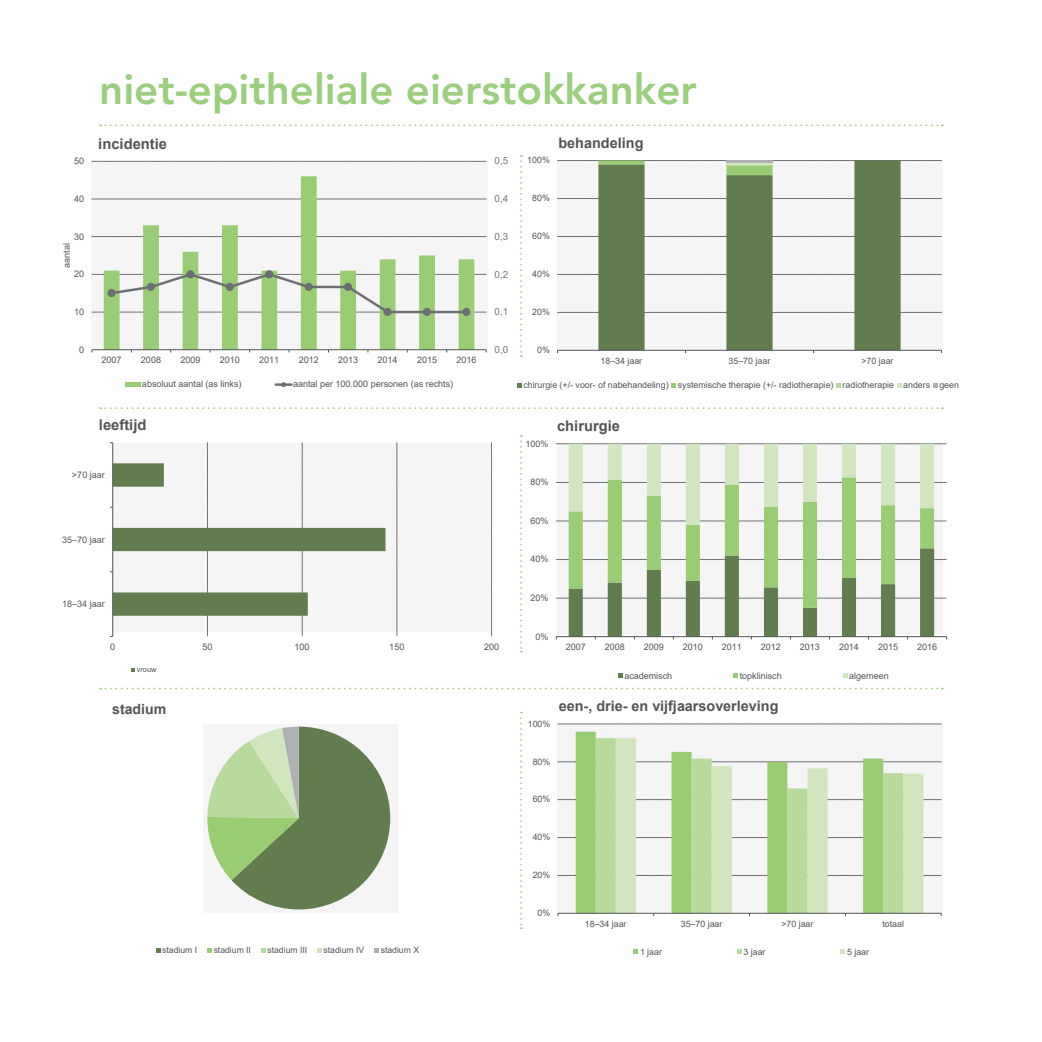
<style>
.page{position:relative;width:1042px;height:1042px;background:#fff}
.page>*{position:absolute;margin:0;border:0;box-sizing:border-box;transform-origin:0 0}
.t1{font:800 42px "Avenir LT Std";color:#9bce7d}
.t2{font:700 14.7px "Arial";color:#525456}
.t3{font:700 14.35px "Arial";color:#525456}
.t4{font:700 14px "Arial";color:#525456}
.t5{font:9.8px "Arial";color:#74787a}
.t6{font:9.1px "Arial";color:#525456}
.t7{font:8.92px "Arial";color:#525456}
.t8{font:8.75px "Arial";color:#525456}
.t9{font:8.58px "Arial";color:#525456}
.t10{font:7.35px "Arial";letter-spacing:.005em;color:#525456}
</style>
<div class="page">
<div style="left:91px;top:161px;width:397px;height:189px;background:#f5f5f6"></div>
<div style="left:557px;top:161px;width:386px;height:189px;background:#f5f5f6"></div>
<div style="left:114px;top:443px;width:377px;height:189px;background:#f5f5f6"></div>
<div style="left:203px;top:724px;width:195px;height:189px;background:#f5f5f6"></div>
<div style="left:557px;top:724px;width:386px;height:189px;background:#f5f5f6"></div>
<svg style="left:520px;top:155px;width:2px;height:202px"></svg>
<svg style="left:100px;top:124px;width:843px;height:2px"></svg>
<svg style="left:100px;top:407px;width:843px;height:2px"></svg>
<svg style="left:100px;top:687px;width:843px;height:2px"></svg>
<svg style="left:520px;top:435px;width:2px;height:217px"></svg>
<svg style="left:520px;top:712px;width:2px;height:217px"></svg>
<svg style="left:92px;top:236px;width:394px;height:1px"></svg>
<svg style="left:92px;top:199px;width:394px;height:1px"></svg>
<svg style="left:92px;top:161px;width:394px;height:1px"></svg>
<svg style="left:104px;top:176px;width:370px;height:173px"></svg>
<hr style="left:92px;top:349px;width:394px;height:1px;background:#525456">
<svg style="left:92px;top:272px;width:394px;height:42px"></svg>
<div style="left:107px;top:289px;width:9px;height:8px;background:#6c6f71;border-radius:50%"></div>
<div style="left:147px;top:283px;width:8px;height:8px;background:#6c6f71;border-radius:50%"></div>
<div style="left:186px;top:270px;width:8px;height:8px;background:#6c6f71;border-radius:50%"></div>
<div style="left:226px;top:283px;width:8px;height:8px;background:#6c6f71;border-radius:50%"></div>
<div style="left:265px;top:270px;width:8px;height:8px;background:#6c6f71;border-radius:50%"></div>
<div style="left:305px;top:283px;width:8px;height:8px;background:#6c6f71;border-radius:50%"></div>
<div style="left:344px;top:283px;width:8px;height:8px;background:#6c6f71;border-radius:50%"></div>
<div style="left:383px;top:308px;width:9px;height:8px;background:#6c6f71;border-radius:50%"></div>
<div style="left:423px;top:308px;width:8px;height:8px;background:#6c6f71;border-radius:50%"></div>
<div style="left:462px;top:308px;width:8px;height:8px;background:#6c6f71;border-radius:50%"></div>
<div style="left:125px;top:382px;width:15px;height:5px;background:#99cd73"></div>
<hr style="left:276px;top:383px;width:15px;height:3px;background:#6c6f71">
<svg style="left:397px;top:443px;width:1px;height:193px"></svg>
<svg style="left:491px;top:443px;width:1px;height:193px"></svg>
<svg style="left:110px;top:442px;width:275px;height:195px"></svg>
<svg style="left:207px;top:726px;width:183px;height:183px"></svg>
<svg style="left:156px;top:948px;width:4px;height:5px"></svg>
<svg style="left:207px;top:948px;width:5px;height:5px"></svg>
<svg style="left:261px;top:948px;width:5px;height:5px"></svg>
<svg style="left:317px;top:948px;width:5px;height:5px"></svg>
<svg style="left:374px;top:948px;width:5px;height:5px"></svg>
<svg style="left:557px;top:312px;width:384px;height:1px"></svg>
<svg style="left:557px;top:274px;width:384px;height:1px"></svg>
<svg style="left:557px;top:236px;width:384px;height:1px"></svg>
<svg style="left:557px;top:198px;width:384px;height:1px"></svg>
<svg style="left:598px;top:175px;width:302px;height:175px"></svg>
<svg style="left:557px;top:160px;width:384px;height:15px"></svg>
<hr style="left:726px;top:165px;width:46px;height:1px;background:#b8da9c">
<hr style="left:726px;top:163px;width:46px;height:2px;background:#d1e6be">
<hr style="left:726px;top:161px;width:46px;height:2px;background:#aeb1b2">
<hr style="left:557px;top:350px;width:384px;height:1px;background:#525456">
<svg style="left:517px;top:383px;width:4px;height:5px"></svg>
<svg style="left:671px;top:383px;width:5px;height:5px"></svg>
<svg style="left:836px;top:383px;width:5px;height:5px"></svg>
<svg style="left:897px;top:383px;width:4px;height:5px"></svg>
<svg style="left:933px;top:383px;width:4px;height:5px"></svg>
<svg style="left:569px;top:525px;width:365px;height:23px;fill:#f5f5f6"></svg>
<svg style="left:556px;top:443px;width:390px;height:82px"></svg>
<svg style="left:556px;top:548px;width:391px;height:91px"></svg>
<svg style="left:618px;top:673px;width:4px;height:5px"></svg>
<svg style="left:733px;top:673px;width:5px;height:5px"></svg>
<svg style="left:843px;top:673px;width:4px;height:5px"></svg>
<svg style="left:558px;top:875px;width:383px;height:1px"></svg>
<svg style="left:558px;top:837px;width:383px;height:1px"></svg>
<svg style="left:558px;top:799px;width:383px;height:1px"></svg>
<svg style="left:558px;top:761px;width:383px;height:1px"></svg>
<svg style="left:558px;top:723px;width:383px;height:1px"></svg>
<div style="left:576px;top:732px;width:20px;height:181px;background:#99cd73"></div>
<div style="left:596px;top:738px;width:20px;height:175px;background:#b8da9c"></div>
<svg style="left:616px;top:738px;width:307px;height:175px"></svg>
<hr style="left:558px;top:913px;width:383px;height:1px;background:#525456">
<svg style="left:634px;top:949px;width:4px;height:5px"></svg>
<svg style="left:737px;top:949px;width:5px;height:5px"></svg>
<svg style="left:841px;top:949px;width:4px;height:5px"></svg>
<h1 class="t1" style="left:99px;top:64px;width:599px">niet-epitheliale eierstokkanker</h1>
<h2 class="t2" style="left:98px;top:134px;width:70px">incidentie</h2>
<h3 class="t3" style="left:558px;top:133px;width:87px">behandeling</h3>
<p class="t6" style="left:74px;top:155px;width:12px">50</p>
<p class="t5" style="left:494px;top:154px;width:15px">0,5</p>
<p class="t7" style="left:527px;top:154px;width:24px">100%</p>
<p class="t6" style="left:74px;top:192px;width:12px">40</p>
<p class="t5" style="left:494px;top:192px;width:15px">0,4</p>
<p class="t7" style="left:532px;top:192px;width:19px">80%</p>
<p class="t6" style="left:74px;top:230px;width:12px">30</p>
<p class="t5" style="left:494px;top:230px;width:15px">0,3</p>
<p class="t7" style="left:532px;top:230px;width:19px">60%</p>
<p class="t6" style="left:60px;top:268px;width:26px;rotate:-90deg">aantal</p>
<p class="t6" style="left:74px;top:268px;width:12px">20</p>
<p class="t5" style="left:494px;top:267px;width:15px">0,2</p>
<p class="t7" style="left:532px;top:268px;width:19px">40%</p>
<p class="t6" style="left:74px;top:305px;width:12px">10</p>
<p class="t5" style="left:494px;top:305px;width:15px">0,1</p>
<p class="t7" style="left:532px;top:306px;width:19px">20%</p>
<p class="t6" style="left:79px;top:343px;width:7px">0</p>
<p class="t5" style="left:494px;top:343px;width:15px">0,0</p>
<p class="t7" style="left:537px;top:344px;width:14px">0%</p>
<p class="t6" style="left:102px;top:354px;width:22px">2007</p>
<p class="t6" style="left:141px;top:354px;width:22px">2008</p>
<p class="t6" style="left:180px;top:354px;width:22px">2009</p>
<p class="t6" style="left:220px;top:354px;width:22px">2010</p>
<p class="t6" style="left:259px;top:354px;width:22px">2011</p>
<p class="t6" style="left:299px;top:354px;width:22px">2012</p>
<p class="t6" style="left:338px;top:354px;width:22px">2013</p>
<p class="t6" style="left:377px;top:354px;width:22px">2014</p>
<p class="t6" style="left:417px;top:354px;width:22px">2015</p>
<p class="t6" style="left:456px;top:354px;width:22px">2016</p>
<p class="t7" style="left:600px;top:355px;width:43px">18–34 jaar</p>
<p class="t7" style="left:728px;top:355px;width:43px">35–70 jaar</p>
<p class="t7" style="left:861px;top:354px;width:34px">&gt;70 jaar</p>
<p class="t6" style="left:142px;top:378px;width:101px">absoluut aantal (as links)</p>
<p class="t6" style="left:293px;top:378px;width:162px">aantal per 100.000 personen (as rechts)</p>
<p class="t7" style="left:523px;top:379px;width:437px">chirurgie (+/- voor- of nabehandeling) systemische therapie (+/- radiotherapie) radiotherapie anders geen</p>
<h2 class="t2" style="left:99px;top:414px;width:49px">leeftijd</h2>
<h2 class="t2" style="left:557px;top:415px;width:64px">chirurgie</h2>
<p class="t7" style="left:525px;top:437px;width:24px">100%</p>
<p class="t6" style="left:72px;top:468px;width:34px">&gt;70 jaar</p>
<p class="t7" style="left:530px;top:476px;width:19px">80%</p>
<p class="t7" style="left:530px;top:514px;width:19px">60%</p>
<p class="t6" style="left:62px;top:533px;width:44px">35–70 jaar</p>
<p class="t7" style="left:530px;top:553px;width:19px">40%</p>
<p class="t6" style="left:62px;top:597px;width:44px">18–34 jaar</p>
<p class="t7" style="left:530px;top:592px;width:19px">20%</p>
<p class="t7" style="left:535px;top:630px;width:14px">0%</p>
<p class="t6" style="left:110px;top:640px;width:7px">0</p>
<p class="t6" style="left:202px;top:640px;width:12px">50</p>
<p class="t6" style="left:295px;top:640px;width:17px">100</p>
<p class="t6" style="left:389px;top:640px;width:17px">150</p>
<p class="t6" style="left:484px;top:640px;width:17px">200</p>
<p class="t7" style="left:566px;top:641px;width:21px">2007</p>
<p class="t7" style="left:605px;top:641px;width:21px">2008</p>
<p class="t7" style="left:644px;top:641px;width:21px">2009</p>
<p class="t7" style="left:683px;top:641px;width:21px">2010</p>
<p class="t7" style="left:722px;top:641px;width:21px">2011</p>
<p class="t7" style="left:761px;top:641px;width:21px">2012</p>
<p class="t7" style="left:800px;top:641px;width:21px">2013</p>
<p class="t7" style="left:839px;top:641px;width:21px">2014</p>
<p class="t7" style="left:878px;top:641px;width:21px">2015</p>
<p class="t7" style="left:917px;top:641px;width:21px">2016</p>
<p class="t10" style="left:137px;top:664px;width:21px">vrouw</p>
<h3 class="t4" style="left:112px;top:699px;width:56px">stadium</h3>
<p class="t7" style="left:624px;top:669px;width:49px">academisch</p>
<p class="t7" style="left:740px;top:669px;width:43px">topklinisch</p>
<p class="t7" style="left:849px;top:669px;width:41px">algemeen</p>
<h3 class="t3" style="left:559px;top:696px;width:221px">een-, drie- en vijfjaarsoverleving</h3>
<p class="t8" style="left:528px;top:717px;width:24px">100%</p>
<p class="t8" style="left:533px;top:755px;width:19px">80%</p>
<p class="t8" style="left:533px;top:793px;width:19px">60%</p>
<p class="t8" style="left:533px;top:831px;width:19px">40%</p>
<p class="t8" style="left:533px;top:869px;width:19px">20%</p>
<p class="t8" style="left:537px;top:907px;width:14px">0%</p>
<p class="t8" style="left:585px;top:918px;width:43px">18–34 jaar</p>
<p class="t8" style="left:681px;top:918px;width:43px">35–70 jaar</p>
<p class="t8" style="left:781px;top:917px;width:34px">&gt;70 jaar</p>
<p class="t8" style="left:882px;top:917px;width:23px">totaal</p>
<p class="t9" style="left:162px;top:944px;width:36px">stadium I</p>
<p class="t9" style="left:214px;top:944px;width:39px">stadium II</p>
<p class="t9" style="left:267px;top:944px;width:41px">stadium III</p>
<p class="t9" style="left:324px;top:944px;width:42px">stadium IV</p>
<p class="t9" style="left:381px;top:944px;width:40px">stadium X</p>
<p class="t8" style="left:640px;top:945px;width:24px">1 jaar</p>
<p class="t8" style="left:743px;top:945px;width:24px">3 jaar</p>
<p class="t8" style="left:847px;top:945px;width:24px">5 jaar</p>
</div>
